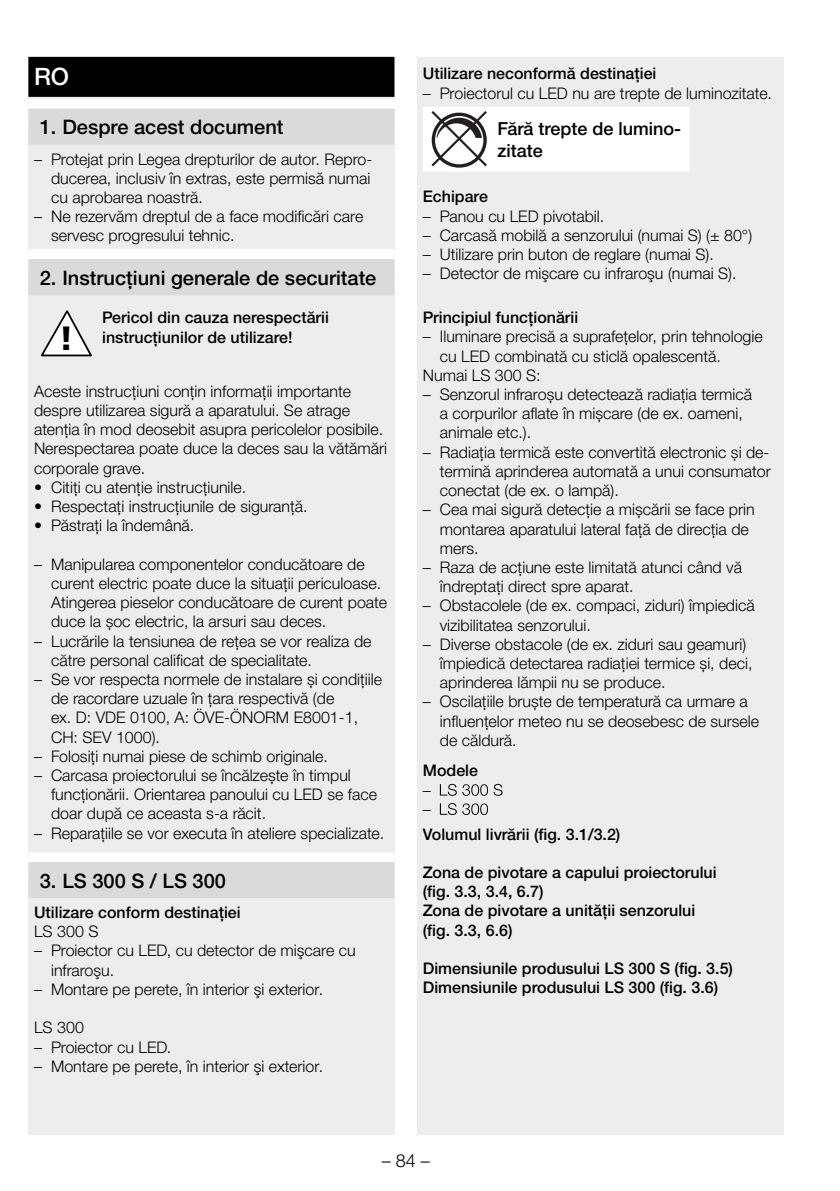
<style>
.page{position:relative;width:840px;height:1191px;background:#fff}
.page>*{position:absolute;margin:0;border:0;box-sizing:border-box;transform-origin:0 0}
.t1{font:900 33.6px "Frutiger LT Com";color:#000}
.STE-Länderkennzeiche{font:500 24px "Helvetica Neue LTW1 G";color:#fff}
.t2{font:500 20px "Helvetica Neue LTW1 G";color:#000}
.STE-Bildbeschriftung{font:500 18px/21.6px "Helvetica Neue LTW1 G";color:#000}
.t3{font:300 18px "Helvetica Neue LTW1 G";color:#000}
.STE-Fließtext__8_pt{font:300 16px/19.2px "Helvetica Neue LTW1 G";color:#000}
.STE-Fließtext_fett{font:500 16px/19.2px "Helvetica Neue LTW1 G";color:#000}
.t4{font:300 condensed 16px "Helvetica Neue LTW1 G";color:#000}
.s1{font-stretch:condensed}
</style>
<div class="page">
<div style="left:28px;top:57px;width:366px;height:1077px;background:#ededed"></div>
<div style="left:28px;top:57px;width:366px;height:40px;background:#000"></div>
<div style="left:28px;top:99px;width:366px;height:24px;background:#fff"></div>
<div style="left:28px;top:109px;width:366px;height:36px;background:#dadada"></div>
<div style="left:28px;top:249px;width:366px;height:24px;background:#fff"></div>
<div style="left:28px;top:259px;width:366px;height:36px;background:#dadada"></div>
<div style="left:28px;top:852px;width:366px;height:24px;background:#fff"></div>
<div style="left:28px;top:862px;width:366px;height:36px;background:#dadada"></div>
<svg style="left:41px;top:310px;width:51px;height:47px"></svg>
<div style="left:417px;top:57px;width:365px;height:1077px;background:#ededed"></div>
<svg style="left:423px;top:107px;width:266px;height:65px;background:#f0f0f0"></svg>
<svg style="left:439px;top:784px;width:63px;height:11px"></svg>
<svg style="left:439px;top:803px;width:48px;height:12px"></svg>
<p class="STE-Länderkennzeiche" style="left:34px;top:62px;width:37px">RO</p>
<p class="t2" style="left:40px;top:115px;width:245px">1. Despre acest document</p>
<p class="STE-Fließtext__8_pt" style="left:51px;top:149px;width:322px;text-align:justify;text-indent:-17px">– Protejat prin Legea drepturilor de autor. Repro&shy;ducerea, inclusiv în extras, este permisă numai cu aprobarea noastră.</p>
<p class="STE-Fließtext__8_pt" style="left:51px;top:207px;width:313px;text-indent:-17px">– Ne rezervăm dreptul de a face modificări care servesc progresului tehnic.</p>
<p class="t2" style="left:40px;top:265px;width:338px">2. Instrucţiuni generale de securitate</p>
<p class="t1" style="left:59px;top:318px;width:16px">!</p>
<p class="STE-Fließtext_fett" style="left:102px;top:308px;width:228px">Pericol din cauza nerespectării instrucţiunilor de utilizare!</p>
<p class="STE-Fließtext__8_pt" style="left:34px;top:381px;width:354px">Aceste instrucţiuni conţin informaţii importante despre utilizarea sigură a aparatului. Se atrage atenţia în mod deosebit asupra pericolelor posibile.<br>Nerespectarea poate duce la deces sau la vătămări corporale grave.</p>
<p class="STE-Fließtext__8_pt" style="left:34px;top:477px;width:214px">• Citiţi cu atenţie instrucţiunile.</p>
<p class="STE-Fließtext__8_pt" style="left:34px;top:497px;width:275px">• Respectaţi instrucţiunile de siguranţă.</p>
<p class="STE-Fließtext__8_pt" style="left:34px;top:516px;width:162px">• Păstraţi la îndemână.</p>
<p class="STE-Fließtext__8_pt" style="left:51px;top:554px;width:337px;text-indent:-17px">– Manipularea componentelor conducătoare de curent electric poate duce la situaţii periculoase.<br>Atingerea pieselor conducătoare de curent poate duce la şoc electric, la arsuri sau deces.</p>
<p class="STE-Fließtext__8_pt" style="left:51px;top:631px;width:322px;text-indent:-17px">– Lucrările la tensiunea de reţea se vor realiza de către personal calificat de specialitate.</p>
<p class="STE-Fließtext__8_pt" style="left:51px;top:669px;width:332px;text-indent:-17px">– Se vor respecta normele de instalare şi condiţiile de racordare uzuale în ţara respectivă (de<br>ex. D: VDE 0100, A: ÖVE-ÖNORM E8001-1, CH: SEV 1000).</p>
<p class="STE-Fließtext__8_pt" style="left:34px;top:746px;width:295px">– Folosiţi numai piese de schimb originale.</p>
<p class="STE-Fließtext__8_pt" style="left:51px;top:765px;width:327px;text-indent:-17px">– Carcasa proiectorului se încălzeşte în timpul funcţionării. Orientarea panoului cu LED se face doar după ce aceasta s-a răcit.</p>
<p class="STE-Fließtext__8_pt" style="left:34px;top:823px;width:351px">– Reparaţiile se vor executa în ateliere specializate.</p>
<p class="t2" style="left:40px;top:868px;width:188px">3. LS 300 S / LS 300</p>
<p class="STE-Fließtext_fett" style="left:34px;top:902px;width:208px">Utilizare conform destinaţiei</p>
<p class="STE-Fließtext__8_pt" style="left:34px;top:922px;width:66px">LS 300 S</p>
<p class="STE-Fließtext__8_pt" style="left:51px;top:941px;width:306px;text-indent:-17px"><span class="s1">–</span> Proiector cu LED, cu detector de mişcare cu infraroşu.</p>
<p class="STE-Fließtext__8_pt" style="left:34px;top:979px;width:290px"><span class="s1">–</span> Montare pe perete, în interior şi exterior.</p>
<p class="STE-Fließtext__8_pt" style="left:34px;top:1018px;width:51px">LS 300</p>
<p class="STE-Fließtext__8_pt" style="left:34px;top:1037px;width:139px"><span class="s1">–</span> Proiector cu LED.</p>
<p class="STE-Fließtext__8_pt" style="left:34px;top:1056px;width:290px"><span class="s1">–</span> Montare pe perete, în interior şi exterior.</p>
<p class="STE-Fließtext_fett" style="left:422px;top:64px;width:235px">Utilizare neconformă destinaţiei</p>
<p class="STE-Fließtext__8_pt" style="left:422px;top:83px;width:350px"><span class="s1">–</span> Proiectorul cu LED nu are trepte de luminozitate.</p>
<p class="STE-Bildbeschriftung" style="left:497px;top:118px;width:185px">Fără trepte de lumino&shy;zitate</p>
<p class="STE-Fließtext_fett" style="left:422px;top:187px;width:67px">Echipare</p>
<p class="STE-Fließtext__8_pt" style="left:422px;top:206px;width:183px"><span class="s1">–</span> Panou cu LED pivotabil.</p>
<p class="STE-Fließtext__8_pt" style="left:422px;top:225px;width:331px"><span class="s1">–</span> Carcasă mobilă a senzorului (numai S) (± 80°)</p>
<p class="STE-Fließtext__8_pt" style="left:422px;top:245px;width:292px"><span class="s1">–</span> Utilizare prin buton de reglare (numai S).</p>
<p class="STE-Fließtext__8_pt" style="left:422px;top:264px;width:315px"><span class="s1">–</span> Detector de mişcare cu infraroşu (numai S).</p>
<p class="STE-Fließtext_fett" style="left:422px;top:308px;width:157px">Principiul funcţionării</p>
<p class="STE-Fließtext__8_pt" style="left:439px;top:327px;width:324px;text-indent:-17px"><span class="s1">–</span> Iluminare precisă a suprafeţelor, prin tehnologie cu LED combinată cu sticlă opalescentă.</p>
<p class="STE-Fließtext__8_pt" style="left:422px;top:365px;width:119px">Numai LS 300 S:</p>
<p class="STE-Fließtext__8_pt" style="left:439px;top:385px;width:313px;text-indent:-17px">– Senzorul infraroşu detectează radiaţia termică a corpurilor aflate în mişcare (de ex. oameni, animale etc.).</p>
<p class="STE-Fließtext__8_pt" style="left:439px;top:442px;width:332px;text-align:justify;text-indent:-17px">– Radiaţia termică este convertită electronic şi de&shy;termină aprinderea automată a unui consumator conectat (de ex. o lampă).</p>
<p class="STE-Fließtext__8_pt" style="left:439px;top:500px;width:316px;text-indent:-17px">– Cea mai sigură detecţie a mişcării se face prin montarea aparatului lateral faţă de direcţia de mers.</p>
<p class="STE-Fließtext__8_pt" style="left:439px;top:557px;width:303px;text-indent:-17px">– Raza de acţiune este limitată atunci când vă îndreptaţi direct spre aparat.</p>
<p class="STE-Fließtext__8_pt" style="left:439px;top:596px;width:316px;text-indent:-17px">– Obstacolele (de ex. compaci, ziduri) împiedică vizibilitatea senzorului.</p>
<p class="STE-Fließtext__8_pt" style="left:439px;top:634px;width:314px;text-indent:-17px">– Diverse obstacole (de ex. ziduri sau geamuri) împiedică detectarea radiaţiei termice şi, deci, aprinderea lămpii nu se produce.</p>
<p class="STE-Fließtext__8_pt" style="left:439px;top:692px;width:321px;text-indent:-17px">– Oscilaţiile bruşte de temperatură ca urmare a influenţelor meteo nu se deosebesc de sursele de căldură.</p>
<p class="STE-Fließtext_fett" style="left:422px;top:761px;width:57px">Modele</p>
<p class="t4" style="left:422px;top:780px;width:9px">–</p>
<p class="t4" style="left:422px;top:799px;width:9px">–</p>
<p class="STE-Fließtext_fett" style="left:422px;top:824px;width:199px">Volumul livrării (fig. 3.1/3.2)</p>
<p class="STE-Fließtext_fett" style="left:422px;top:862px;width:295px">Zona de pivotare a capului proiectorului (fig. 3.3, 3.4, 6.7)</p>
<p class="STE-Fließtext_fett" style="left:422px;top:901px;width:274px">Zona de pivotare a unităţii senzorului (fig. 3.3, 6.6)</p>
<p class="STE-Fließtext_fett" style="left:422px;top:958px;width:311px">Dimensiunile produsului LS 300 S (fig. 3.5)</p>
<p class="STE-Fließtext_fett" style="left:422px;top:978px;width:297px">Dimensiunile produsului LS 300 (fig. 3.6)</p>
<p class="t3" style="left:381px;top:1149px;width:50px">– 84 –</p>
</div>
